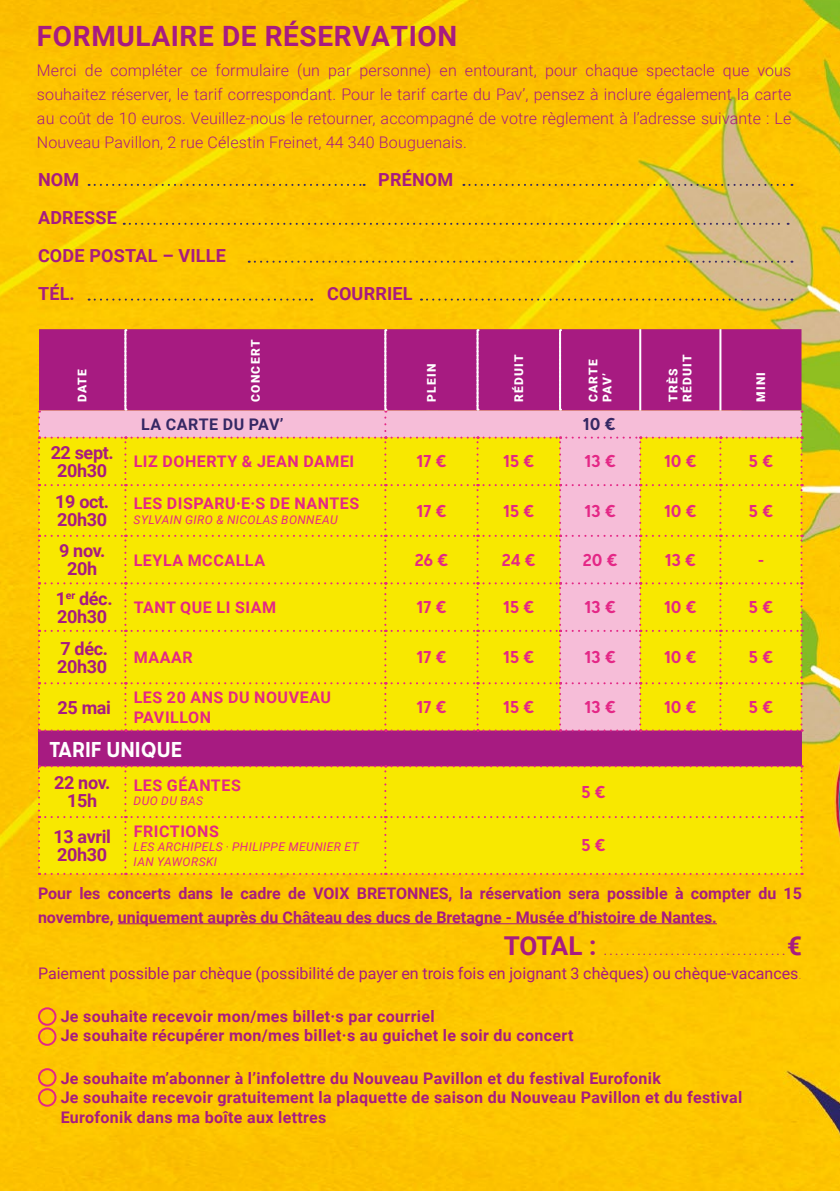
<style>
.page{position:relative;width:840px;height:1191px;background:#fff}
.page>*{position:absolute;margin:0;border:0;box-sizing:border-box;transform-origin:0 0}
.t1{font:700 28px "Roboto";letter-spacing:.02em;color:#a71b81}
.t2{font:100 26px "Roboto";color:#a71b81}
.t3{font:700 20px "Senkron";color:#fff}
.t4{font:700 18px/18px "Roboto";letter-spacing:-.02em;color:#a71b81}
.t5{font:700 18px/38px "Roboto";letter-spacing:.01em;color:#a71b81}
.t6{font:300 16px/24px "Roboto";letter-spacing:.01em;color:#a71b81;text-align:justify}
.t7{font:700 16px/19.2px "Roboto";letter-spacing:.02em;color:#a71b81}
.t8{font:700 16px/24px "Roboto";color:#a71b81}
.t9{font:700 16px/19.2px "Roboto";letter-spacing:.035em;color:#e42786}
.t10{font:16px "Roboto";color:#a71b81}
.t11{font:700 16px "Senkron";color:#e42786}
.t12{font:700 16px "Roboto";letter-spacing:.035em;color:#352864}
.t13{font:700 16px "Senkron";color:#352864}
.t14{font:italic 12px/14.4px "Roboto";letter-spacing:.035em;color:#e42786}
.t15{font:900 12px/14px "Roboto";letter-spacing:.115em;color:#fff}
.s1{font-weight:700}
.s2{font-weight:100}
</style>
<div class="page">
<img style="left:0;top:0;width:839px;height:1191px">
<div style="left:38px;top:728px;width:763px;height:40px;background:#a71b81"></div>
<div style="left:560px;top:329px;width:241px;height:81px;background:#a71b81"></div>
<svg style="left:39px;top:437px;width:762px;height:293px;background:#f6d549"></svg>
<div style="left:38px;top:535px;width:522px;height:196px;background:#f8e800"></div>
<svg style="left:566px;top:535px;width:236px;height:196px;background:#f6d645"></svg>
<svg style="left:566px;top:410px;width:236px;height:119px;background:#f6d066"></svg>
<svg style="left:38px;top:329px;width:522px;height:200px;background:#d78f52"></svg>
<hr style="left:639px;top:329px;width:2px;height:81px;background:#fff">
<hr style="left:719px;top:329px;width:2px;height:81px;background:#fff">
<svg style="left:89px;top:184px;width:275px;height:2px"></svg>
<svg style="left:89px;top:298px;width:223px;height:2px"></svg>
<svg style="left:463px;top:184px;width:329px;height:2px"></svg>
<svg style="left:421px;top:298px;width:371px;height:2px"></svg>
<svg style="left:248px;top:261px;width:544px;height:2px"></svg>
<svg style="left:124px;top:223px;width:664px;height:2px"></svg>
<div style="left:38px;top:1007px;width:18px;height:18px;border:2px solid #e42786;border-radius:50%"></div>
<div style="left:38px;top:1068px;width:18px;height:18px;border:2px solid #e42786;border-radius:50%"></div>
<div style="left:38px;top:1027px;width:18px;height:18px;border:2px solid #e42786;border-radius:50%"></div>
<div style="left:38px;top:1088px;width:18px;height:18px;border:2px solid #e42786;border-radius:50%"></div>
<div style="left:39px;top:810px;width:762px;height:63px;background:#f8e800"></div>
<div style="left:38px;top:765px;width:764px;height:45px;background:#f8e800"></div>
<div style="left:38px;top:816px;width:764px;height:51px;background:#f8e800"></div>
<svg style="left:39px;top:873px;width:763px;height:2px;background:#f4a721"></svg>
<hr style="left:118px;top:923px;width:598px;height:1px;background:#a71b81">
<img style="left:0;top:1015px;width:3px;height:176px">
<h1 class="t1" style="left:37px;top:17px;width:421px">FORMULAIRE DE RÉSERVATION</h1>
<p class="t6" style="left:37px;top:57px;width:755px">Merci de compléter ce formulaire (un par personne) en entourant, pour chaque spectacle que vous souhaitez réserver, le tarif correspondant. Pour le tarif carte du Pav’, pensez à inclure également la carte au coût de 10 euros. Veuillez-nous le retourner, accompagné de votre règlement à l’adresse suivante : Le Nouveau Pavillon, 2 rue Célestin Freinet, 44 340 Bouguenais.</p>
<p class="t4" style="left:38px;top:170px;width:43px">NOM</p>
<p class="t4" style="left:378px;top:170px;width:77px">PRÉNOM</p>
<p class="t5" style="left:38px;top:198px;width:189px">ADRESSE<br>CODE POSTAL – VILLE<br>TÉL.</p>
<p class="t5" style="left:327px;top:274px;width:87px">COURRIEL</p>
<p class="t15" style="left:75px;top:402px;width:35px;rotate:-90deg">DATE</p>
<p class="t15" style="left:248px;top:402px;width:64px;rotate:-90deg">CONCERT</p>
<p class="t15" style="left:424px;top:402px;width:40px;rotate:-90deg">PLEIN</p>
<p class="t15" style="left:511px;top:402px;width:50px;rotate:-90deg">RÉDUIT</p>
<p class="t15" style="left:585px;top:402px;width:45px;rotate:-90deg">CARTE<br>PAV’</p>
<p class="t15" style="left:665px;top:402px;width:50px;rotate:-90deg">TRÈS<br>RÉDUIT</p>
<p class="t12" style="left:141px;top:413px;width:144px">LA CARTE DU PAV’</p>
<p class="t13" style="left:582px;top:410px;width:34px">10 €</p>
<p class="t15" style="left:753px;top:402px;width:32px;rotate:-90deg">MINI</p>
<p class="t4" style="left:51px;top:443px;width:65px;text-align:center">22 sept.<br>20h30</p>
<p class="t9" style="left:134px;top:451px;width:222px">LIZ DOHERTY &amp; JEAN DAMEI</p>
<p class="t11" style="left:416px;top:448px;width:32px">17 €</p>
<p class="t11" style="left:503px;top:448px;width:33px">15 €</p>
<p class="t11" style="left:584px;top:448px;width:33px">13 €</p>
<p class="t11" style="left:663px;top:448px;width:34px">10 €</p>
<p class="t11" style="left:748px;top:448px;width:26px">5 €</p>
<p class="t4" style="left:55px;top:492px;width:55px">19 oct.<br>20h30</p>
<p class="t9" style="left:134px;top:493px;width:227px">LES DISPARU·E·S DE NANTES</p>
<p class="t11" style="left:416px;top:497px;width:32px">17 €</p>
<p class="t11" style="left:503px;top:497px;width:33px">15 €</p>
<p class="t11" style="left:584px;top:497px;width:33px">13 €</p>
<p class="t11" style="left:663px;top:497px;width:34px">10 €</p>
<p class="t11" style="left:748px;top:497px;width:26px">5 €</p>
<p class="t14" style="left:134px;top:512px;width:205px">SYLVAIN GIRO &amp; NICOLAS BONNEAU</p>
<p class="t4" style="left:59px;top:541px;width:48px;text-align:center">9 nov.<br>20h</p>
<p class="t9" style="left:134px;top:550px;width:133px">LEYLA MCCALLA</p>
<p class="t11" style="left:414px;top:546px;width:35px">26 €</p>
<p class="t11" style="left:501px;top:546px;width:35px">24 €</p>
<p class="t11" style="left:582px;top:546px;width:36px">20 €</p>
<p class="t11" style="left:664px;top:546px;width:33px">13 €</p>
<p class="t11" style="left:757px;top:546px;width:7px">-</p>
<p class="t4" style="left:56px;top:589px;width:58px">1<sup>er</sup> déc.<br>20h30</p>
<p class="t9" style="left:134px;top:597px;width:144px">TANT QUE LI SIAM</p>
<p class="t11" style="left:416px;top:594px;width:32px">17 €</p>
<p class="t11" style="left:503px;top:594px;width:33px">15 €</p>
<p class="t11" style="left:584px;top:594px;width:33px">13 €</p>
<p class="t11" style="left:663px;top:594px;width:34px">10 €</p>
<p class="t11" style="left:748px;top:594px;width:26px">5 €</p>
<p class="t4" style="left:57px;top:639px;width:52px">7 déc.<br>20h30</p>
<p class="t9" style="left:134px;top:647px;width:60px">MAAAR</p>
<p class="t11" style="left:416px;top:644px;width:32px">17 €</p>
<p class="t11" style="left:503px;top:644px;width:33px">15 €</p>
<p class="t11" style="left:584px;top:644px;width:33px">13 €</p>
<p class="t11" style="left:663px;top:644px;width:34px">10 €</p>
<p class="t11" style="left:748px;top:644px;width:26px">5 €</p>
<p class="t4" style="left:58px;top:697px;width:55px">25 mai</p>
<p class="t9" style="left:134px;top:687px;width:199px">LES 20 ANS DU NOUVEAU<br>PAVILLON</p>
<p class="t11" style="left:416px;top:694px;width:32px">17 €</p>
<p class="t11" style="left:503px;top:694px;width:33px">15 €</p>
<p class="t11" style="left:584px;top:694px;width:33px">13 €</p>
<p class="t11" style="left:663px;top:694px;width:34px">10 €</p>
<p class="t11" style="left:748px;top:694px;width:26px">5 €</p>
<p class="t3" style="left:49px;top:733px;width:134px">TARIF UNIQUE</p>
<p class="t4" style="left:54px;top:773px;width:57px;text-align:center">22 nov.<br>15h</p>
<p class="t9" style="left:134px;top:774px;width:109px">LES GÉANTES</p>
<p class="t14" style="left:134px;top:793px;width:71px">DUO DU BAS</p>
<p class="t11" style="left:580px;top:778px;width:26px">5 €</p>
<p class="t4" style="left:53px;top:827px;width:59px">13 avril<br>20h30</p>
<p class="t9" style="left:134px;top:821px;width:87px">FRICTIONS</p>
<p class="t14" style="left:134px;top:839px;width:226px">LES ARCHIPELS · PHILIPPE MEUNIER ET<br>IAN YAWORSKI</p>
<p class="t11" style="left:580px;top:832px;width:26px">5 €</p>
<p class="t8" style="left:38px;top:880px;width:765px">Pour les concerts dans le cadre de VOIX BRETONNES, la réservation sera possible à compter du 15 novembre, uniquement auprès du Château des ducs de Bretagne - Musée d’histoire de Nantes.</p>
<h2 class="t2" style="left:503px;top:927px;width:299px"><span class="s1">TOTAL :</span> .................................<span class="s1">€</span></h2>
<p class="t10" style="left:38px;top:961px;width:765px">Paiement possible par chèque (possibilité de payer en trois fois en joignant 3 chèques) ou chèque-vacances<span class="s2">.</span></p>
<p class="t7" style="left:61px;top:1006px;width:514px">Je souhaite recevoir mon/mes billet·s par courriel<br>Je souhaite récupérer mon/mes billet·s au guichet le soir du concert</p>
<p class="t7" style="left:61px;top:1068px;width:682px">Je souhaite m’abonner à l’infolettre du Nouveau Pavillon et du festival Eurofonik<br>Je souhaite recevoir gratuitement la plaquette de saison du Nouveau Pavillon et du festival<br>Eurofonik dans ma boîte aux lettres</p>
</div>
